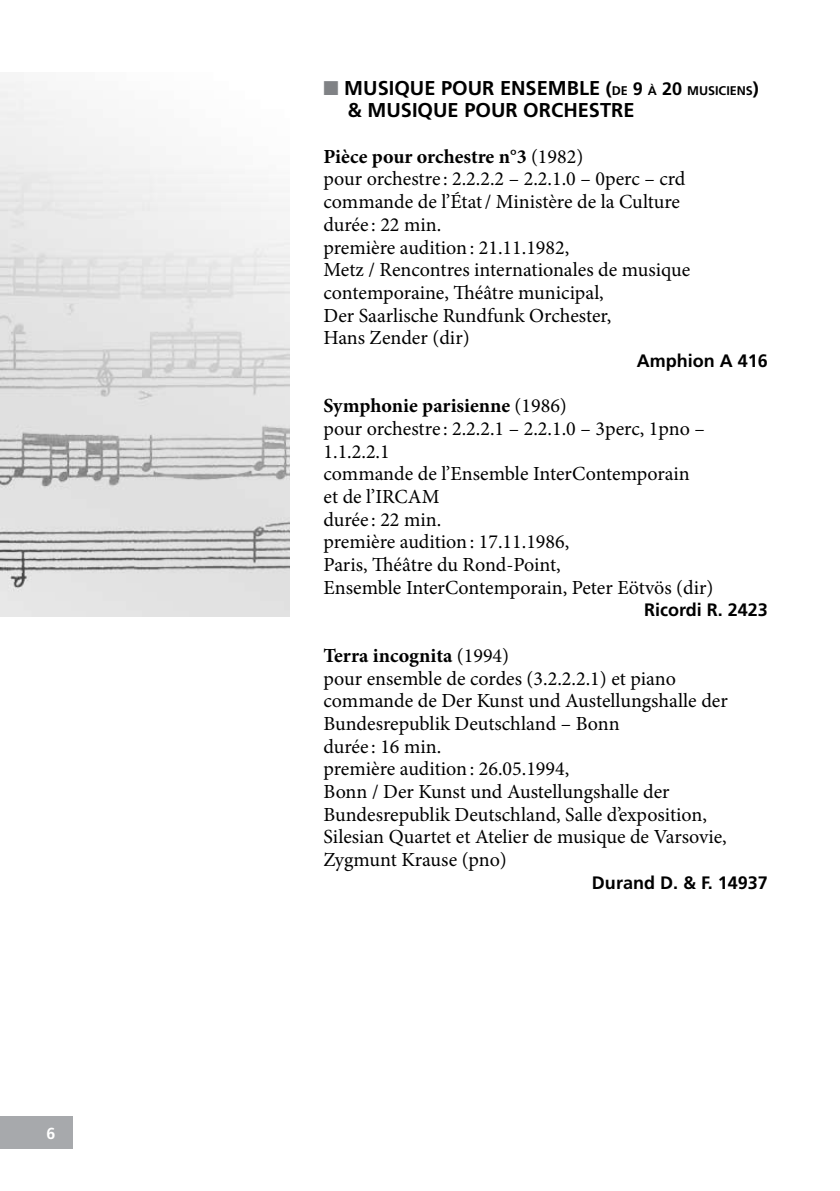
<style>
.page{position:relative;width:840px;height:1191px;background:#fff}
.page>*{position:absolute;margin:0;border:0;box-sizing:border-box;transform-origin:0 0}
.t1{font:20px/22.6px "Minion Pro";color:#000}
.t2{font:700 20px/22.6px "Frutiger";color:#000}
.t3{font:700 18px "Frutiger";color:#000}
.t4{font:700 16px "Frutiger";color:#fff}
.s1{font-size:18px}
.s2{font-size:12.6px}
.s3{font-weight:700}
</style>
<div class="page">
<img style="left:0;top:81px;width:289px;height:535px">
<div style="left:0;top:1116px;width:72px;height:32px;background:#a7a9ac"></div>
<p class="t4" style="left:46px;top:1123px;width:10px">6</p>
<p class="t2" style="left:344px;top:76px;width:416px">MUSIQUE POUR ENSEMBLE <span class="s1">(</span><span class="s2">DE</span> <span class="s1">9</span> <span class="s2">À</span> <span class="s1">20</span> <span class="s2">MUSICIENS</span><span class="s1">) </span>&amp; MUSIQUE POUR ORCHESTRE</p>
<p class="t1" style="left:323px;top:145px;width:368px"><span class="s3">Pièce pour orchestre n°3</span> (1982)<br>pour orchestre : 2.2.2.2 – 2.2.1.0 – 0perc – crd commande de l’État/ Ministère de la Culture durée : 22 min.<br>première audition: 21.11.1982,<br>Metz / Rencontres internationales de musique contemporaine, Théâtre municipal,<br>Der Saarlische Rundfunk Orchester,<br>Hans Zender (dir)</p>
<p class="t3" style="left:636px;top:350px;width:133px">AMPHION A 416</p>
<p class="t1" style="left:323px;top:395px;width:391px"><span class="s3">Symphonie parisienne</span> (1986)<br>pour orchestre : 2.2.2.1 – 2.2.1.0 – 3perc, 1pno –<br>1.1.2.2.1<br>commande de l’Ensemble InterContemporain<br>et de l’IRCAM<br>durée : 22 min.<br>première audition: 17.11.1986,<br>Paris, Théâtre du Rond-Point,<br>Ensemble InterContemporain, Peter Eötvös (dir)</p>
<p class="t3" style="left:643px;top:599px;width:125px">RICORDI R. 2423</p>
<p class="t1" style="left:323px;top:644px;width:405px"><span class="s3">Terra incognita</span> (1994)<br>pour ensemble de cordes (3.2.2.2.1) et piano commande de Der Kunst und Austellungshalle der Bundesrepublik Deutschland – Bonn<br>durée : 16 min.<br>première audition: 26.05.1994,<br>Bonn / Der Kunst und Austellungshalle der Bundesrepublik Deutschland, Salle d’exposition, Silesian Quartet et Atelier de musique de Varsovie, Zygmunt Krause (pno)</p>
<p class="t3" style="left:591px;top:872px;width:177px">DURAND D. &amp; F. 14937</p>
</div>
